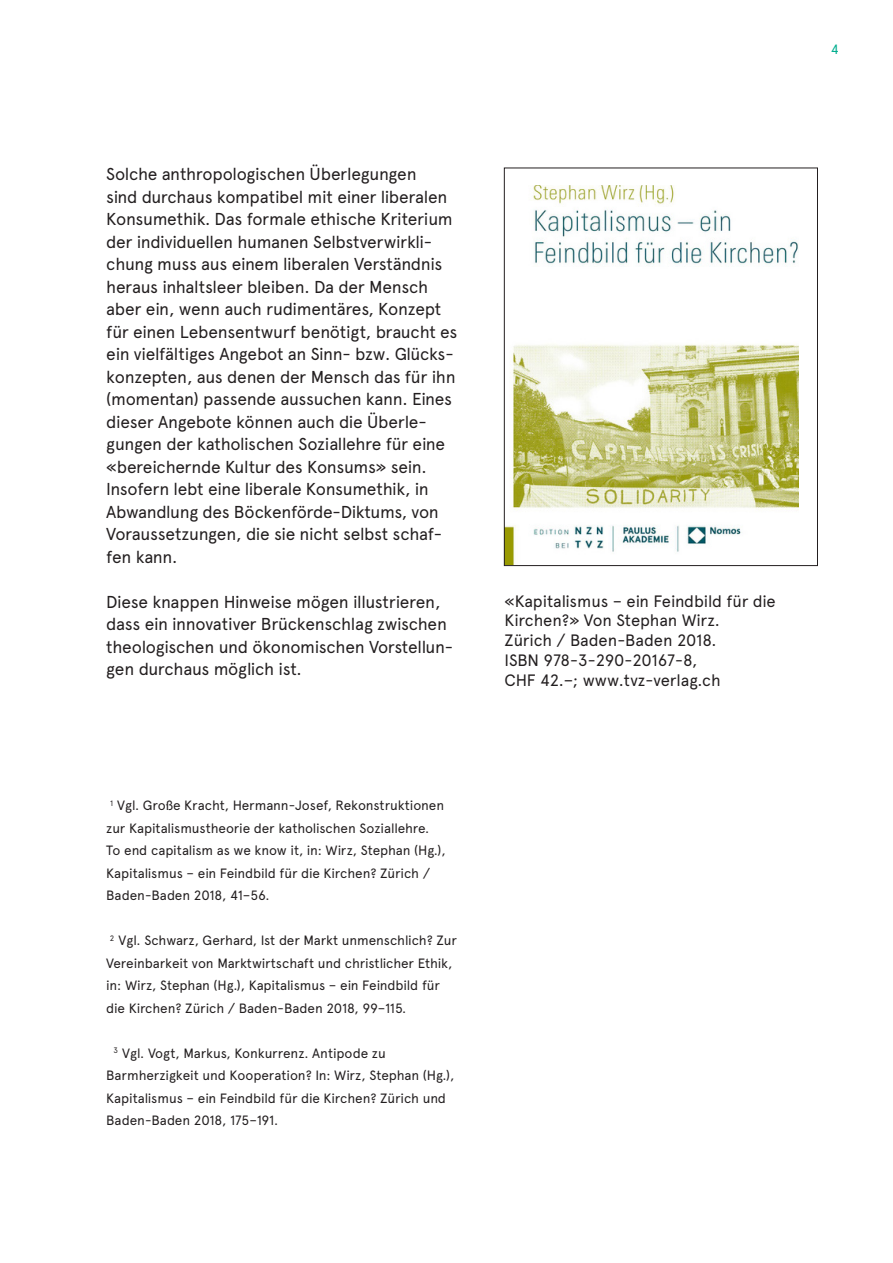
<style>
.page{position:relative;width:893px;height:1263px;background:#fff}
.page>*{position:absolute;margin:0;border:0;box-sizing:border-box;transform-origin:0 0}
.t1{font:17.25px/22.5px "Apercu";letter-spacing:-.02em;color:#231f20}
.t2{font:16.5px/19.8px "Apercu";letter-spacing:-.01em;color:#231f20}
.t3{font:13.5px/22.5px "Apercu";letter-spacing:-.01em;color:#231f20}
.t4{font:13.5px "Apercu";color:#00ad8e}
</style>
<div class="page">
<img style="left:506px;top:186px;width:292px;height:378px">
<div style="left:504px;top:168px;width:314px;height:398px;border:1px solid #231f20"></div>
<p class="t1" style="left:106px;top:163px;width:353px">Solche anthropologischen Überlegungen<br>sind durchaus kompatibel mit einer liberalen Konsumethik. Das formale ethische Kriterium der individuellen humanen Selbstverwirkli&shy;chung muss aus einem liberalen Verständnis heraus inhaltsleer bleiben. Da der Mensch aber ein, wenn auch rudimentäres, Konzept für einen Lebensentwurf benötigt, braucht es ein vielfältiges Angebot an Sinn- bzw. Glücks&shy;konzepten, aus denen der Mensch das für ihn (momentan) passende aussuchen kann. Eines dieser Angebote können auch die Überle&shy;gungen der katholischen Soziallehre für eine «bereichernde Kultur des Konsums» sein.<br>Insofern lebt eine liberale Konsumethik, in Abwandlung des Böckenförde-Diktums, von Voraussetzungen, die sie nicht selbst schaf&shy;fen kann.</p>
<p class="t1" style="left:106px;top:590px;width:348px">Diese knappen Hinweise mögen illustrieren, dass ein innovativer Brückenschlag zwischen theologischen und ökonomischen Vorstellun&shy;gen durchaus möglich ist.</p>
<p class="t3" style="left:106px;top:794px;width:341px"><sup>1</sup> Vgl. Große Kracht, Hermann-Josef, Rekonstruktionen zur Kapitalismustheorie der katholischen Soziallehre.<br>To end capitalism as we know it, in: Wirz, Stephan (Hg.), Kapitalismus – ein Feindbild für die Kirchen? Zürich / Baden-Baden 2018, 41–56.</p>
<p class="t3" style="left:106px;top:929px;width:352px"><sup>2</sup> Vgl. Schwarz, Gerhard, Ist der Markt unmenschlich? Zur Vereinbarkeit von Marktwirtschaft und christlicher Ethik, in: Wirz, Stephan (Hg.), Kapitalismus – ein Feindbild für die Kirchen? Zürich / Baden-Baden 2018, 99–115.</p>
<p class="t3" style="left:106px;top:1041px;width:350px;text-indent:7px"><sup>3</sup> Vgl. Vogt, Markus, Konkurrenz. Antipode zu Barmherzigkeit und Kooperation? In: Wirz, Stephan (Hg.), Kapitalismus – ein Feindbild für die Kirchen? Zürich und Baden-Baden 2018, 175–191.</p>
<p class="t2" style="left:505px;top:591px;width:273px">«Kapitalismus – ein Feindbild für die<br>Kirchen?» Von Stephan Wirz.<br>Zürich / Baden-Baden 2018.<br>ISBN 978-3-290-20167-8,<br>CHF 42.−; www.tvz-verlag.ch</p>
<p class="t4" style="left:831px;top:41px;width:10px">4</p>
</div>
